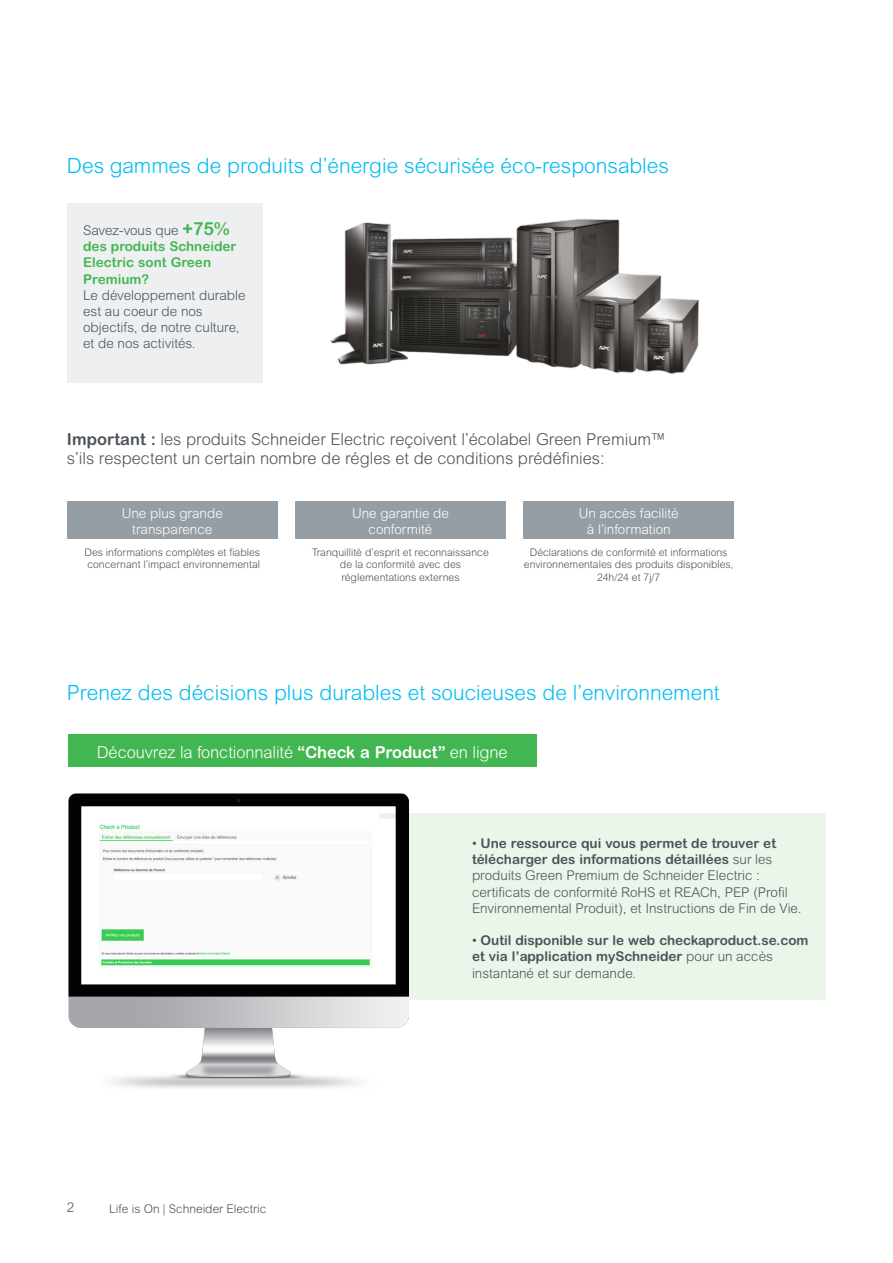
<style>
.page{position:relative;width:893px;height:1263px;background:#fff}
.page>*{position:absolute;margin:0;border:0;box-sizing:border-box;transform-origin:0 0}
.Title_Style_2{font:300 21px "Arial Rounded MT Pro";color:#01bdf2}
.t1{font:300 16.5px/19.8px "Arial Rounded MT Pro";color:#4d545a}
.Body_Copy_Bullet{font:300 16.5px "Arial Rounded MT Pro";letter-spacing:-.005em;color:#fff}
.t2{font:300 13.5px/16.2px "Arial Rounded MT Pro";color:#4d545a}
.t3{font:700 13.5px/16.2px "Arial Rounded MT Pro";color:#4d545a}
.t4{font:300 13.5px "Arial Rounded MT Pro";color:#fff}
.t5{font:700 13.5px/16.2px "Arial Rounded MT Pro";color:#42b751}
.t6{font:300 12px "Arial Rounded MT Pro";color:#4d545a}
.t7{font:300 10.5px/12.6px "Arial Rounded MT Pro";color:#4d545a;text-align:center}
.s1{font-weight:700;font-size:18px;color:#42b751}
.s2{font-weight:700}
.s3{font-weight:300}
</style>
<div class="page">
<div style="left:379px;top:814px;width:447px;height:186px;background:#ebf5e9"></div>
<div style="left:68px;top:734px;width:468px;height:33px;background:#42b751"></div>
<img style="left:330px;top:218px;width:369px;height:156px">
<div style="left:67px;top:501px;width:211px;height:38px;background:#959ea4"></div>
<div style="left:295px;top:501px;width:211px;height:38px;background:#959ea4"></div>
<div style="left:523px;top:501px;width:211px;height:38px;background:#959ea4"></div>
<div style="left:67px;top:203px;width:195px;height:180px;background:#eeeff1"></div>
<img style="left:68px;top:794px;width:340px;height:294px">
<p class="Title_Style_2" style="left:67px;top:153px;width:603px">Des gammes de produits d’énergie sécurisée éco-responsables</p>
<p class="t2" style="left:83px;top:223px;width:148px">Savez-vous que <span class="s1">+75%</span></p>
<p class="t5" style="left:83px;top:239px;width:155px">des produits Schneider<br>Electric sont Green<br>Premium?</p>
<p class="t2" style="left:83px;top:287px;width:164px">Le développement durable est au coeur de nos objectifs, de notre culture, et de nos activités.</p>
<p class="t1" style="left:67px;top:430px;width:601px"><span class="s2">Important :</span> les produits Schneider Electric reçoivent l’écolabel Green Premium™ s’ils respectent un certain nombre de régles et de conditions prédéfinies:</p>
<p class="t4" style="left:122px;top:506px;width:102px">Une plus grande</p>
<p class="t4" style="left:132px;top:522px;width:82px">transparence</p>
<p class="t7" style="left:84px;top:546px;width:177px">Des informations complètes et fiables</p>
<p class="t7" style="left:87px;top:559px;width:174px">concernant l’impact environnemental</p>
<p class="t4" style="left:352px;top:506px;width:98px">Une garantie de</p>
<p class="t4" style="left:369px;top:522px;width:65px">conformité</p>
<p class="t7" style="left:312px;top:546px;width:178px">Tranquillité d’esprit et reconnaissance</p>
<p class="t7" style="left:340px;top:559px;width:123px">de la conformité avec des</p>
<p class="t7" style="left:341px;top:571px;width:120px">réglementations externes</p>
<p class="t4" style="left:579px;top:506px;width:101px">Un accès facilité</p>
<p class="t4" style="left:587px;top:522px;width:85px">à l’information</p>
<p class="t7" style="left:524px;top:546px;width:211px">Déclarations de conformité et informations environnementales des produits disponibles,</p>
<p class="t7" style="left:597px;top:571px;width:65px">24h/24 et 7j/7</p>
<p class="Title_Style_2" style="left:67px;top:680px;width:654px">Prenez des décisions plus durables et soucieuses de l’environnement</p>
<p class="Body_Copy_Bullet" style="left:97px;top:743px;width:412px">Découvrez la fonctionnalité <span class="s2">“Check a Product”</span> en ligne</p>
<p class="t2" style="left:67px;top:1200px;width:9px">2</p>
<p class="t6" style="left:109px;top:1201px;width:159px">Life is On | Schneider Electric</p>
<p class="t2" style="left:472px;top:836px;width:331px">• <span class="s2">Une ressource qui vous permet de trouver et télécharger des informations détaillées</span> sur les produits Green Premium de Schneider Electric : certificats de conformité RoHS et REACh, PEP (Profil Environnemental Produit), et Instructions de Fin de Vie.</p>
<p class="t3" style="left:472px;top:933px;width:338px"><span class="s3">•</span> Outil disponible sur le web checkaproduct.se.com et via l’application mySchneider <span class="s3">pour un accès instantané et sur demande.</span></p>
</div>
